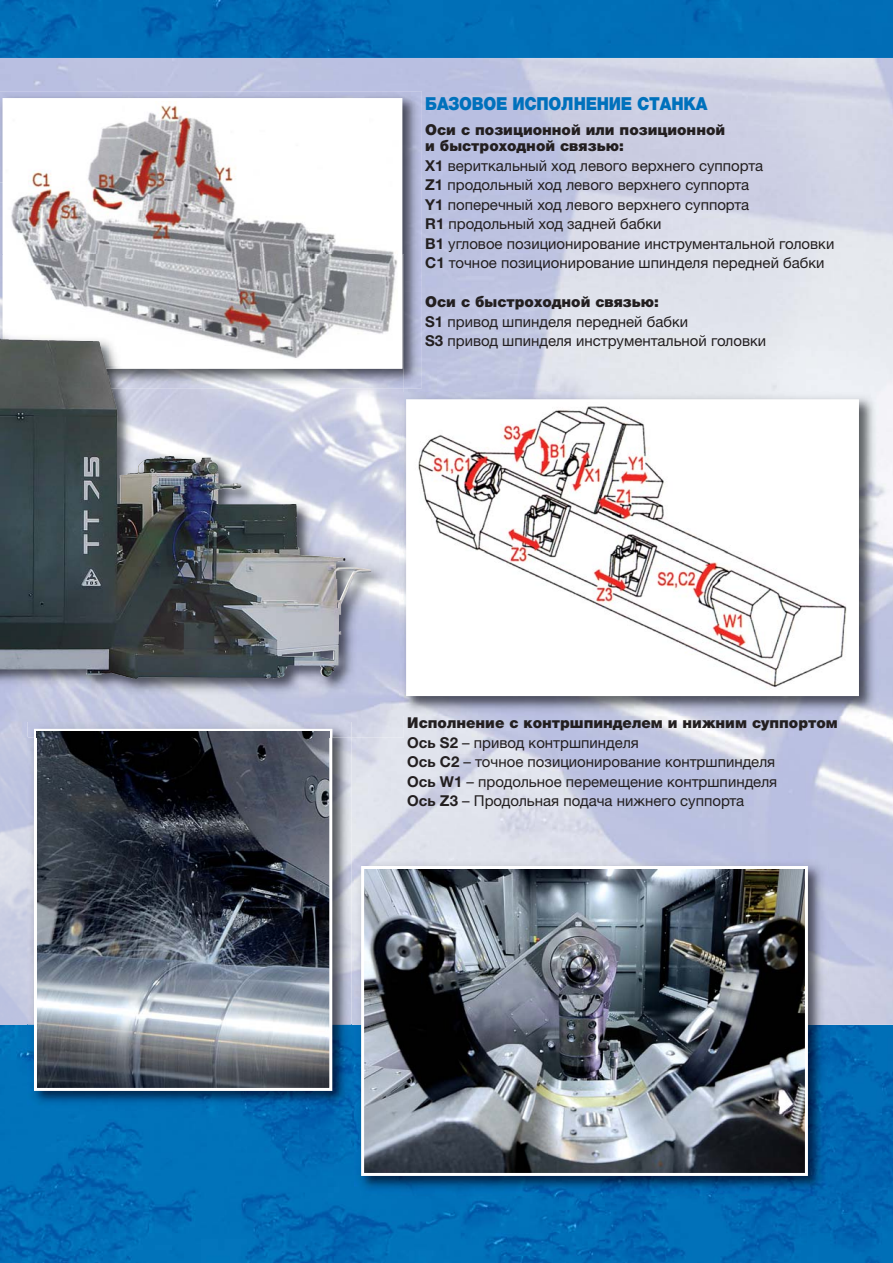
<style>
.page{position:relative;width:893px;height:1263px;background:#fff}
.page>*{position:absolute;margin:0;border:0;box-sizing:border-box;transform-origin:0 0}
.t1{font:900 18px "Helvetica Neue LTCYR";letter-spacing:-.015em;color:#0071bc;scale:.9 1}
.t2{font:15px/19.5px "Helvetica Neue LTCYR";color:#231f20}
.t3{font:900 15px/16.5px "Helvetica Neue LTCYR";color:#231f20}
.s1{font-weight:700}
.s2{font-weight:900}
</style>
<div class="page">
<img style="left:0;top:0;width:893px;height:1263px">
<img style="left:0;top:58px;width:893px;height:967px">
<img style="left:0;top:91px;width:422px;height:297px">
<img style="left:0;top:182px;width:3px;height:72px">
<img style="left:355px;top:859px;width:472px;height:336px">
<img style="left:365px;top:870px;width:439px;height:302px">
<div style="left:361px;top:866px;width:447px;height:310px;border:3px solid #fff"></div>
<img style="left:404px;top:393px;width:474px;height:322px">
<img style="left:410px;top:403px;width:445px;height:289px">
<img style="left:7px;top:102px;width:391px;height:152px">
<img style="left:27px;top:737px;width:324px;height:373px">
<img style="left:38px;top:737px;width:290px;height:350px">
<div style="left:34px;top:729px;width:298px;height:362px;border:3px solid #fff"></div>
<img style="left:0;top:254px;width:404px;height:483px">
<img style="left:0;top:254px;width:3px;height:83px">
<img style="left:3px;top:254px;width:399px;height:115px">
<img style="left:6px;top:254px;width:393px;height:112px">
<img style="left:27px;top:722px;width:324px;height:15px">
<img style="left:34px;top:729px;width:298px;height:8px">
<img style="left:37px;top:732px;width:292px;height:5px">
<img style="left:0;top:337px;width:154px;height:282px">
<p class="t1" style="left:425px;top:97px;width:315px">БАЗОВОЕ ИСПОЛНЕНИЕ СТАНКА</p>
<p class="t3" style="left:425px;top:122px;width:301px">Оси с позиционной или позиционной и быстроходной связью:</p>
<p class="t2" style="left:425px;top:156px;width:411px"><span class="s1">X1</span> вериткальный ход левого верхнего суппорта<br><span class="s1">Z1</span> продольный ход левого верхнего суппорта<br><span class="s1">Y1</span> поперечный ход левого верхнего суппорта<br><span class="s1">R1</span> продольный ход задней бабки<br><span class="s1">B1</span> угловое позиционирование инструментальной головки <span class="s1">C1</span> точное позиционирование шпинделя передней бабки</p>
<p class="t2" style="left:425px;top:292px;width:342px"><span class="s2">Оси с быстроходной связью:<br></span><span class="s1">S1</span> привод шпинделя передней бабки<br><span class="s1">S3</span> привод шпинделя инструментальной головки</p>
<p class="t2" style="left:407px;top:713px;width:432px"><span class="s2">Исполнение с контршпинделем и нижним суппортом </span><span class="s1">Ось S2</span> – привод контршпинделя<br><span class="s1">Ось С2</span> – точное позиционирование контршпинделя<br><span class="s1">Ось W1</span> – продольное перемещение контршпинделя<br><span class="s1">Ось Z3</span> – Продольная подача нижнего суппорта</p>
</div>
